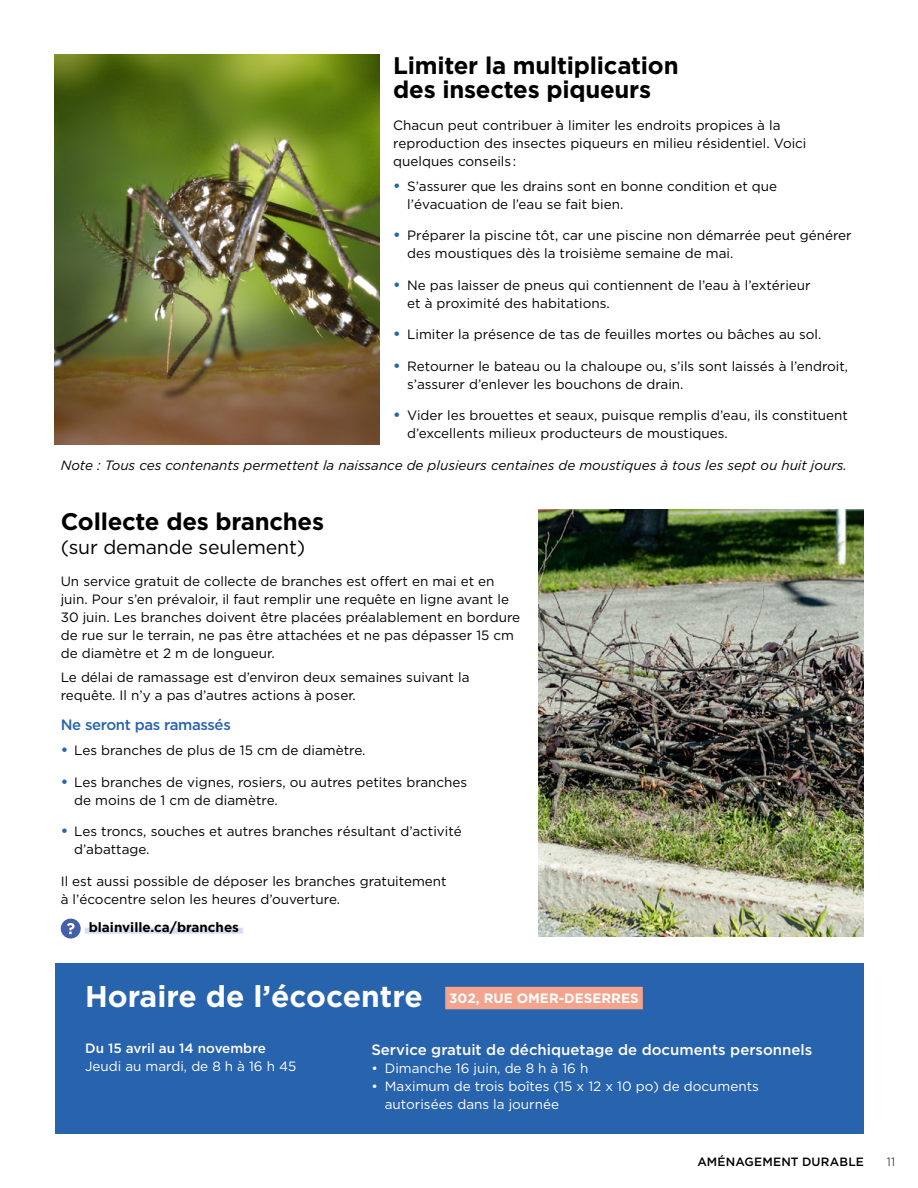
<style>
.page{position:relative;width:918px;height:1188px;background:#fff}
.page>*{position:absolute;margin:0;border:0;box-sizing:border-box;transform-origin:0 0}
.t1{font:700 30px "Gotham HTF";color:#fff}
.t2{font:700 24px/24px "Gotham HTF";letter-spacing:-.01em;color:#000}
.t3{font:19.5px "Gotham HTF";letter-spacing:-.01em;color:#000}
.t4{font:500 15px "Gotham HTF";color:#fff}
.t5{font:500 15px "Gotham HTF";letter-spacing:-.025em;color:#2863ad}
.t6{font:13.5px/18px "Gotham HTF";color:#000}
.t7{font:13.5px/18px "Gotham HTF";color:#fff}
.t8{font:italic 13.5px "Gotham HTF";color:#000}
.t9{font:700 13.5px "Gotham HTF";color:#000}
.t10{font:500 13.5px "Gotham HTF";color:#fff}
.t11{font:700 13.5px "Gotham HTF";color:#fff}
.t12{font:500 12px "Gotham HTF";letter-spacing:.02em;color:#000}
.t13{font:300 12px "Gotham HTF";color:#000}
.s1{font-weight:700;font-size:15px;color:#2863ad}
</style>
<div class="page">
<div style="left:85px;top:928px;width:158px;height:6px;background:#d8ddf1"></div>
<div style="left:61px;top:919px;width:20px;height:20px;background:#4560aa;border-radius:50%"></div>
<svg style="left:67px;top:923px;width:8px;height:11px"></svg>
<img style="left:54px;top:54px;width:326px;height:390px">
<img style="left:538px;top:510px;width:326px;height:426px">
<div style="left:55px;top:963px;width:809px;height:171px;background:#2863ad"></div>
<div style="left:445px;top:987px;width:198px;height:22px;background:#f4a38d"></div>
<h2 class="t2" style="left:393px;top:53px;width:287px">Limiter la multiplication des insectes piqueurs</h2>
<p class="t6" style="left:393px;top:116px;width:415px">Chacun peut contribuer à limiter les endroits propices à la reproduction des insectes piqueurs en milieu résidentiel. Voici quelques conseils :</p>
<p class="t6" style="left:407px;top:177px;width:371px;text-indent:-14px"><span class="s1">•</span> S’assurer que les drains sont en bonne condition et que l’évacuation de l’eau se fait bien.</p>
<p class="t6" style="left:407px;top:226px;width:446px;text-indent:-14px"><span class="s1">•</span> Préparer la piscine tôt, car une piscine non démarrée peut générer des moustiques dès la troisième semaine de mai.</p>
<p class="t6" style="left:407px;top:276px;width:405px;text-indent:-14px"><span class="s1">•</span> Ne pas laisser de pneus qui contiennent de l’eau à l’extérieur et à proximité des habitations.</p>
<p class="t6" style="left:393px;top:325px;width:430px"><span class="s1">•</span> Limiter la présence de tas de feuilles mortes ou bâches au sol.</p>
<p class="t6" style="left:407px;top:357px;width:443px;text-indent:-14px"><span class="s1">•</span> Retourner le bateau ou la chaloupe ou, s’ils sont laissés à l’endroit, s’assurer d’enlever les bouchons de drain.</p>
<p class="t6" style="left:407px;top:406px;width:442px;text-indent:-14px"><span class="s1">•</span> Vider les brouettes et seaux, puisque remplis d’eau, ils constituent d’excellents milieux producteurs de moustiques.</p>
<p class="t8" style="left:61px;top:457px;width:788px">Note : Tous ces contenants permettent la naissance de plusieurs centaines de moustiques à tous les sept ou huit jours.</p>
<h2 class="t2" style="left:61px;top:509px;width:265px">Collecte des branches</h2>
<h3 class="t3" style="left:61px;top:536px;width:246px">(sur demande seulement)</h3>
<p class="t6" style="left:61px;top:572px;width:461px">Un service gratuit de collecte de branches est offert en mai et en juin. Pour s’en prévaloir, il faut remplir une requête en ligne avant le 30 juin. Les branches doivent être placées préalablement en bordure de rue sur le terrain, ne pas être attachées et ne pas dépasser 15 cm de diamètre et 2 m de longueur.</p>
<p class="t6" style="left:61px;top:668px;width:410px">Le délai de ramassage est d’environ deux semaines suivant la requête. Il n’y a pas d’autres actions à poser.</p>
<p class="t5" style="left:61px;top:717px;width:172px">Ne seront pas ramassés</p>
<p class="t6" style="left:61px;top:741px;width:306px"><span class="s1">•</span> Les branches de plus de 15 cm de diamètre.</p>
<p class="t6" style="left:74px;top:773px;width:395px;text-indent:-14px"><span class="s1">•</span> Les branches de vignes, rosiers, ou autres petites branches de moins de 1 cm de diamètre.</p>
<p class="t6" style="left:74px;top:822px;width:389px;text-indent:-14px"><span class="s1">•</span> Les troncs, souches et autres branches résultant d’activité d’abattage.</p>
<p class="t6" style="left:61px;top:872px;width:387px">Il est aussi possible de déposer les branches gratuitement à l’écocentre selon les heures d’ouverture.</p>
<p class="t9" style="left:89px;top:920px;width:152px">blainville.ca/branches</p>
<h1 class="t1" style="left:85px;top:979px;width:339px">Horaire de l’écocentre</h1>
<p class="t11" style="left:449px;top:990px;width:191px">302, RUE OMER-DESERRES</p>
<p class="t10" style="left:85px;top:1041px;width:182px">Du 15 avril au 14 novembre</p>
<p class="t7" style="left:85px;top:1057px;width:213px">Jeudi au mardi, de 8 h à 16 h 45</p>
<p class="t4" style="left:371px;top:1041px;width:443px">Service gratuit de déchiquetage de documents personnels</p>
<p class="t7" style="left:371px;top:1059px;width:219px">• Dimanche 16 juin, de 8 h à 16 h</p>
<p class="t7" style="left:385px;top:1077px;width:376px;text-indent:-14px">• Maximum de trois boîtes (15 x 12 x 10 po) de documents autorisées dans la journée</p>
<p class="t12" style="left:697px;top:1155px;width:168px">AMÉNAGEMENT DURABLE</p>
<p class="t13" style="left:887px;top:1155px;width:10px">11</p>
</div>
